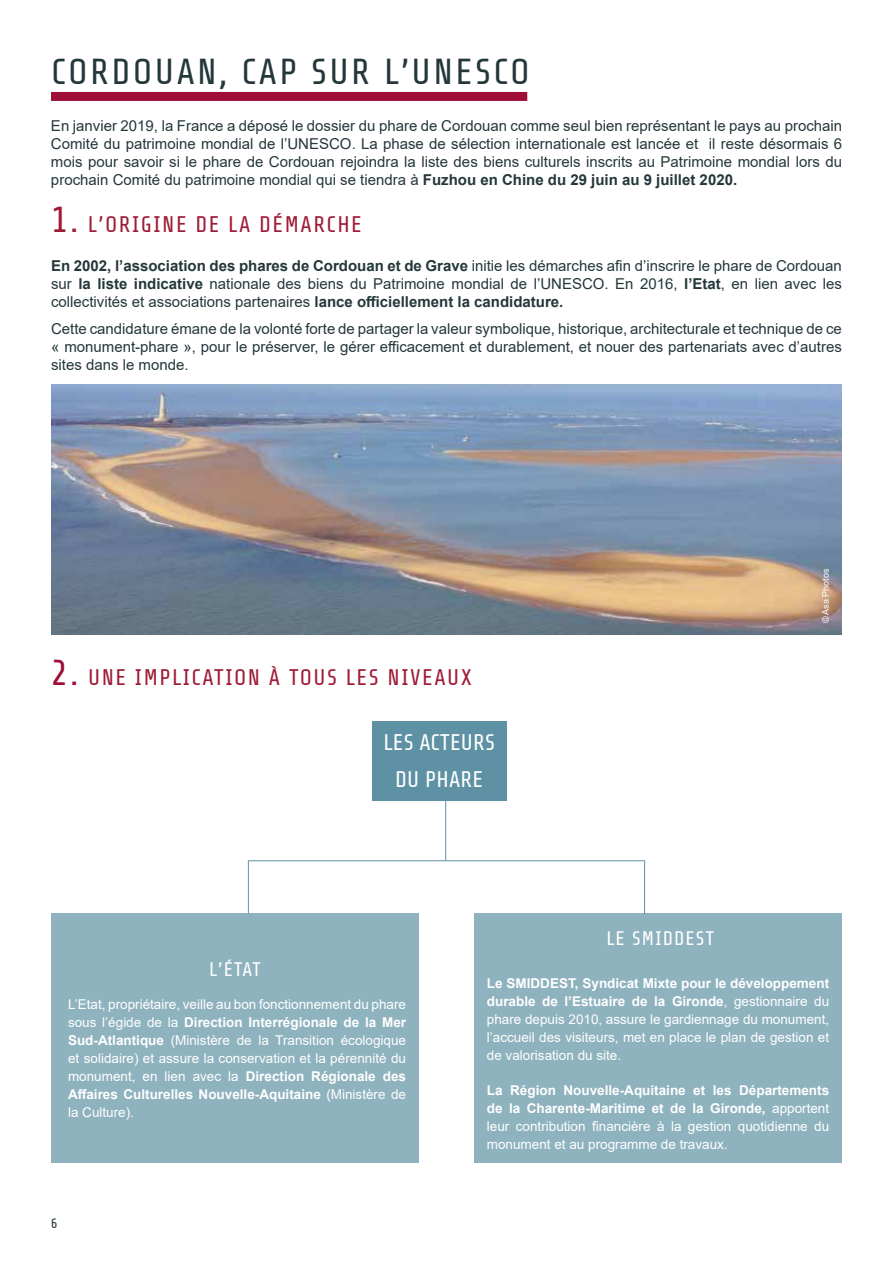
<style>
.page{position:relative;width:893px;height:1263px;background:#fff}
.page>*{position:absolute;margin:0;border:0;box-sizing:border-box;transform-origin:0 0}
.t1{font:36px "Share Tech";letter-spacing:.07em;color:#24373b}
.t2{font:22.5px "Share Tech";letter-spacing:.07em;color:#9f1c37}
.t3{font:22.5px/37.5px "Share Tech";letter-spacing:.01em;color:#fff;text-align:center}
.t4{font:19.5px "Share Tech";letter-spacing:.06em;color:#fff}
.t5{font:15px/18px "Arial";color:#24373b;text-align:justify}
.t6{font:13.5px/18px "Arial";color:#fff;text-align:justify}
.t7{font:13.5px "Share Tech";color:#25373a}
.t8{font:9px "Arial";color:#fff}
.s1{font-weight:700}
.s2{font-size:36px}
.s3{font-size:36px;color:#9f0e36}
</style>
<div class="page">
<div style="left:51px;top:92px;width:476px;height:9px;background:#9f0e36"></div>
<img style="left:51px;top:385px;width:791px;height:249px">
<hr style="left:445px;top:801px;width:1px;height:59px;background:#5e91a3">
<hr style="left:248px;top:861px;width:1px;height:53px;background:#5e91a3">
<hr style="left:644px;top:860px;width:1px;height:54px;background:#5e91a3">
<hr style="left:248px;top:860px;width:397px;height:1px;background:#5e91a3">
<div style="left:372px;top:721px;width:134px;height:80px;background:#5e91a3"></div>
<div style="left:51px;top:913px;width:368px;height:250px;background:#8eb2be"></div>
<div style="left:474px;top:913px;width:368px;height:250px;background:#8eb2be"></div>
<h1 class="t1" style="left:51px;top:53px;width:480px">CORDOUAN, CAP SUR L’UNESCO</h1>
<p class="t5" style="left:51px;top:117px;width:793px">En janvier 2019, la France a déposé le dossier du phare de Cordouan comme seul bien représentant le pays au prochain Comité du patrimoine mondial de l’UNESCO. La phase de sélection internationale est lancée et il reste désormais 6 mois pour savoir si le phare de Cordouan rejoindra la liste des biens culturels inscrits au Patrimoine mondial lors du prochain Comité du patrimoine mondial qui se tiendra à <span class="s1">Fuzhou en Chine du 29 juin au 9 juillet 2020.</span></p>
<h2 class="t2" style="left:51px;top:212px;width:312px"><span class="s2">1.</span> L’ORIGINE DE LA DÉMARCHE</h2>
<p class="t5" style="left:51px;top:257px;width:792px"><span class="s1">En 2002, l’association des phares de Cordouan et de Grave</span> initie les démarches afin d’inscrire le phare de Cordouan sur <span class="s1">la liste indicative</span> nationale des biens du Patrimoine mondial de l’UNESCO. En 2016, <span class="s1">l’Etat</span>, en lien avec les collectivités et associations partenaires <span class="s1">lance officiellement la candidature.</span></p>
<p class="t5" style="left:51px;top:319px;width:792px">Cette candidature émane de la volonté forte de partager la valeur symbolique, historique, architecturale et technique de ce « monument-phare », pour le préserver, le gérer efficacement et durablement, et nouer des partenariats avec d’autres sites dans le monde.</p>
<h2 class="t2" style="left:51px;top:665px;width:422px"><span class="s3">2.</span> UNE IMPLICATION À TOUS LES NIVEAUX</h2>
<h2 class="t3" style="left:383px;top:724px;width:113px">LES ACTEURS<br>DU PHARE</h2>
<p class="t8" style="left:819px;top:623px;width:56px;rotate:-90deg">© Asa Photos</p>
<h3 class="t4" style="left:209px;top:959px;width:53px">L’ÉTAT</h3>
<p class="t6" style="left:68px;top:995px;width:340px">L’Etat, propriétaire, veille au bon fonctionnement du phare sous l’égide de la <span class="s1">Direction Interrégionale de la Mer Sud‑Atlantique</span> (Ministère de la Transition écologique et solidaire) et assure la conservation et la pérennité du monument, en lien avec la <span class="s1">Direction Régionale des Affaires Culturelles Nouvelle‑Aquitaine</span> (Ministère de la Culture).</p>
<p class="t7" style="left:51px;top:1216px;width:8px">6</p>
<h3 class="t4" style="left:606px;top:928px;width:109px">LE SMIDDEST</h3>
<p class="t6" style="left:487px;top:974px;width:344px"><span class="s1">Le SMIDDEST, Syndicat Mixte pour le développement durable de l’Estuaire de la Gironde</span>, gestionnaire du phare depuis 2010, assure le gardiennage du monument, l’accueil des visiteurs, met en place le plan de gestion et de valorisation du site.</p>
<p class="t6" style="left:487px;top:1081px;width:344px"><span class="s1">La Région Nouvelle‑Aquitaine et les Départements de la Charente-Maritime et de la Gironde,</span> apportent leur contribution financière à la gestion quotidienne du monument et au programme de travaux.</p>
</div>
